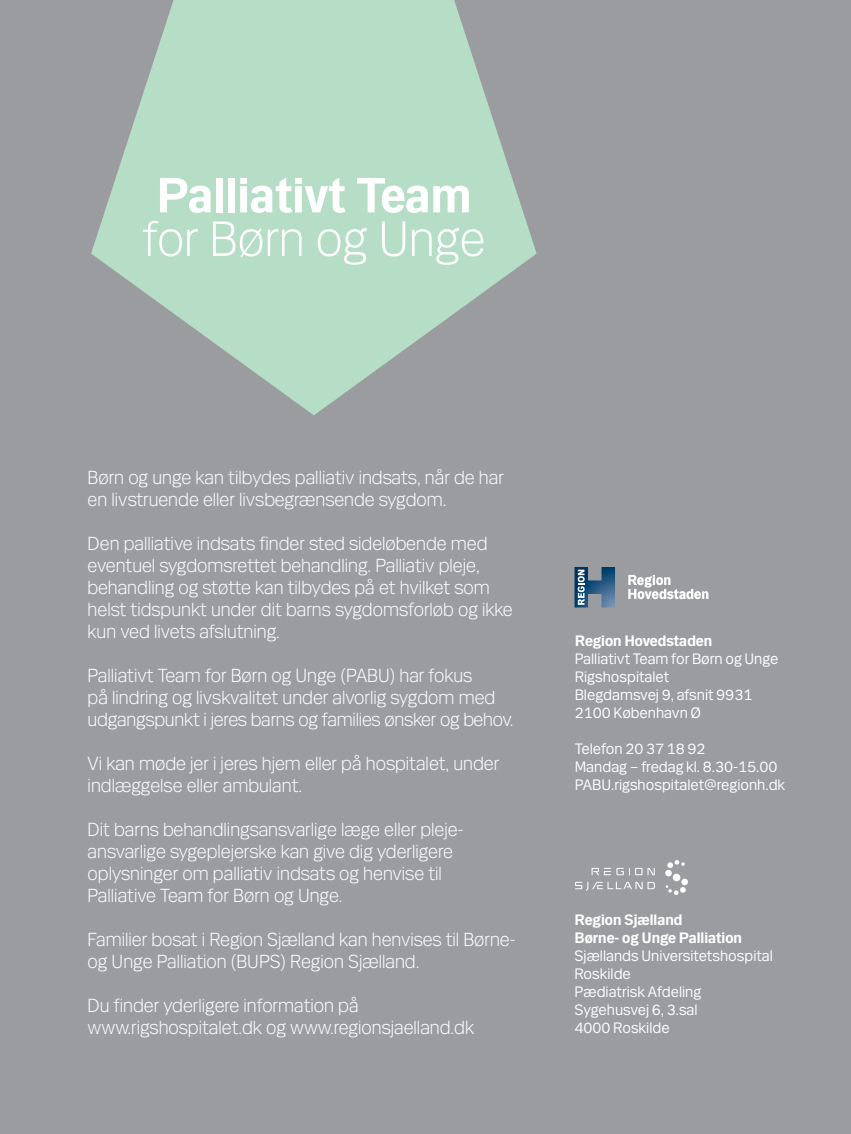
<style>
.page{position:relative;width:851px;height:1134px;background:#fff}
.page>*{position:absolute;margin:0;border:0;box-sizing:border-box;transform-origin:0 0}
.t1{font:700 52.2px/43.6px "Mari";color:#fff}
.Overskrift_Bold_Mari{font:300 20px/22px "Mari";color:#fff}
.Adresse{font:16px "Mari";color:#fff}
.Adresse-2{font:700 16px "Mari";color:#fff}
.s1{font-weight:300}
</style>
<div class="page">
<div style="left:0;top:0;width:850px;height:1134px;background:#9b9ca0"></div>
<svg style="left:91px;top:0;width:445px;height:415px;fill:#b6dec6"></svg>
<svg style="left:628px;top:575px;width:80px;height:24px"></svg>
<svg style="left:574px;top:567px;width:41px;height:40px"></svg>
<div style="left:672px;top:873px;width:8px;height:8px;background:#fff;border-radius:50%"></div>
<div style="left:665px;top:869px;width:7px;height:7px;background:#fff;border-radius:50%"></div>
<svg style="left:667px;top:860px;width:17px;height:8px"></svg>
<div style="left:681px;top:878px;width:6px;height:7px;background:#fff;border-radius:50%"></div>
<svg style="left:665px;top:885px;width:20px;height:10px"></svg>
<svg style="left:629px;top:868px;width:25px;height:7px"></svg>
<svg style="left:591px;top:868px;width:32px;height:7px"></svg>
<svg style="left:575px;top:882px;width:79px;height:9px"></svg>
<p class="t1" style="left:142px;top:174px;width:344px">Palliativt Team <span class="s1">for Børn og Unge</span></p>
<p class="Overskrift_Bold_Mari" style="left:88px;top:465px;width:417px">Børn og unge kan tilbydes palliativ indsats, når de har en livstruende eller livsbegrænsende sygdom.</p>
<p class="Overskrift_Bold_Mari" style="left:88px;top:531px;width:426px">Den palliative indsats finder sted sideløbende med eventuel sygdomsrettet behandling. Palliativ pleje, behandling og støtte kan tilbydes på et hvilket som helst tidspunkt under dit barns sygdomsforløb og ikke kun ved livets afslutning.</p>
<p class="Overskrift_Bold_Mari" style="left:88px;top:663px;width:427px">Palliativt Team for Børn og Unge (PABU) har fokus<br>på lindring og livskvalitet under alvorlig sygdom med udgangspunkt i jeres barns og families ønsker og behov.</p>
<p class="Overskrift_Bold_Mari" style="left:88px;top:751px;width:413px">Vi kan møde jer i jeres hjem eller på hospitalet, under indlæggelse eller ambulant.</p>
<p class="Overskrift_Bold_Mari" style="left:88px;top:817px;width:377px">Dit barns behandlingsansvarlige læge eller pleje&shy;ansvarlige sygeplejerske kan give dig yderligere oplysninger om palliativ indsats og henvise til Palliative Team for Børn og Unge.</p>
<p class="Overskrift_Bold_Mari" style="left:88px;top:927px;width:428px">Familier bosat i Region Sjælland kan henvises til Børne&shy;og Unge Palliation (BUPS) Region Sjælland.</p>
<p class="Overskrift_Bold_Mari" style="left:88px;top:993px;width:388px">Du finder yderligere information på www.rigshospitalet.dk og www.regionsjaelland.dk</p>
<p class="Adresse-2" style="left:574px;top:631px;width:139px">Region Hovedstaden</p>
<p class="Adresse" style="left:574px;top:649px;width:205px">Palliativt Team for Børn og Unge</p>
<p class="Adresse" style="left:574px;top:667px;width:96px">Rigshospitalet</p>
<p class="Adresse" style="left:574px;top:685px;width:179px">Blegdamsvej 9, afsnit 9931</p>
<p class="Adresse" style="left:574px;top:703px;width:128px">2100 København Ø</p>
<p class="Adresse" style="left:574px;top:739px;width:132px">Telefon 20 37 18 92</p>
<p class="Adresse" style="left:574px;top:757px;width:204px">Mandag – fredag kl. 8.30-15.00</p>
<p class="Adresse" style="left:574px;top:775px;width:212px">PABU.rigshospitalet@regionh.dk</p>
<p class="Adresse-2" style="left:574px;top:910px;width:109px">Region Sjælland</p>
<p class="Adresse-2" style="left:574px;top:928px;width:169px">Børne- og Unge Palliation</p>
<p class="Adresse" style="left:574px;top:946px;width:200px">Sjællands Universitetshospital</p>
<p class="Adresse" style="left:574px;top:964px;width:58px">Roskilde</p>
<p class="Adresse" style="left:574px;top:982px;width:128px">Pædiatrisk Afdeling</p>
<p class="Adresse" style="left:574px;top:1000px;width:124px">Sygehusvej 6, 3.sal</p>
<p class="Adresse" style="left:574px;top:1018px;width:97px">4000 Roskilde</p>
</div>
